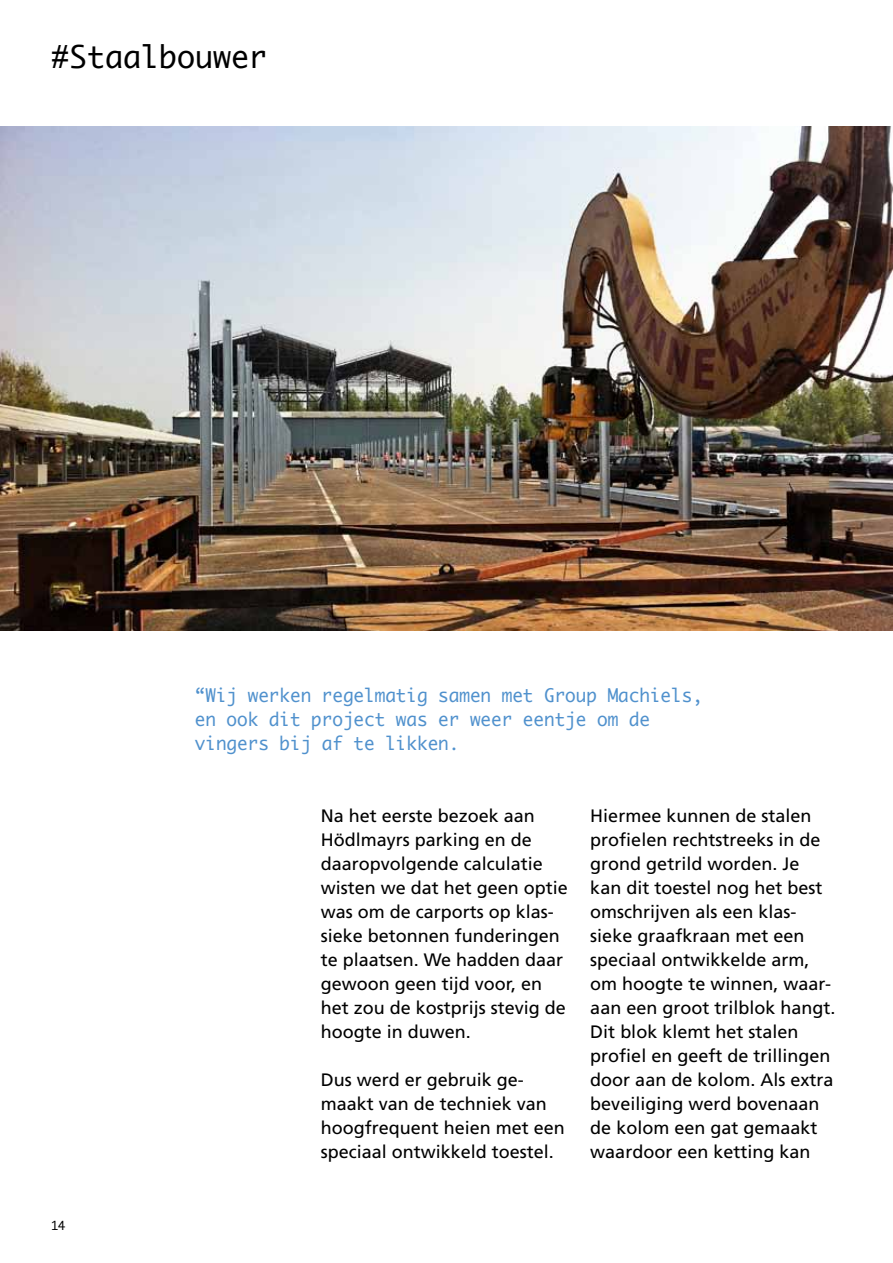
<style>
.page{position:relative;width:893px;height:1263px;background:#fff}
.page>*{position:absolute;margin:0;border:0;box-sizing:border-box;transform-origin:0 0}
.t1{font:30px "Monaco";color:#000}
.t2{font:18px/24px "Frutiger LT Std";color:#000}
.t3{font:18px/24px "Monaco";color:#5091cd}
.t4{font:12px "Monaco";color:#000}
</style>
<div class="page">
<img style="left:0;top:126px;width:893px;height:504px">
<h1 class="t1" style="left:51px;top:31px;width:217px">#Staalbouwer</h1>
<p class="t3" style="left:195px;top:683px;width:510px">“Wij werken regelmatig samen met Group Machiels, en ook dit project was er weer eentje om de vingers bij af te likken.</p>
<p class="t4" style="left:51px;top:1215px;width:16px">14</p>
<p class="t2" style="left:321px;top:804px;width:249px">Na het eerste bezoek aan<br>Hödlmayrs parking en de daaropvolgende calculatie wisten we dat het geen optie was om de carports op klas&shy;sieke betonnen funderingen te plaatsen. We hadden daar gewoon geen tijd voor, en het zou de kostprijs stevig de hoogte in duwen.</p>
<p class="t2" style="left:321px;top:1068px;width:246px">Dus werd er gebruik ge&shy;maakt van de techniek van hoogfrequent heien met een speciaal ontwikkeld toestel.</p>
<p class="t2" style="left:590px;top:804px;width:247px">Hiermee kunnen de stalen profielen rechtstreeks in de grond getrild worden. Je<br>kan dit toestel nog het best omschrijven als een klas&shy;sieke graafkraan met een speciaal ontwikkelde arm, om hoogte te winnen, waar&shy;aan een groot trilblok hangt.<br>Dit blok klemt het stalen profiel en geeft de trillingen door aan de kolom. Als extra beveiliging werd bovenaan de kolom een gat gemaakt waardoor een ketting kan</p>
</div>
